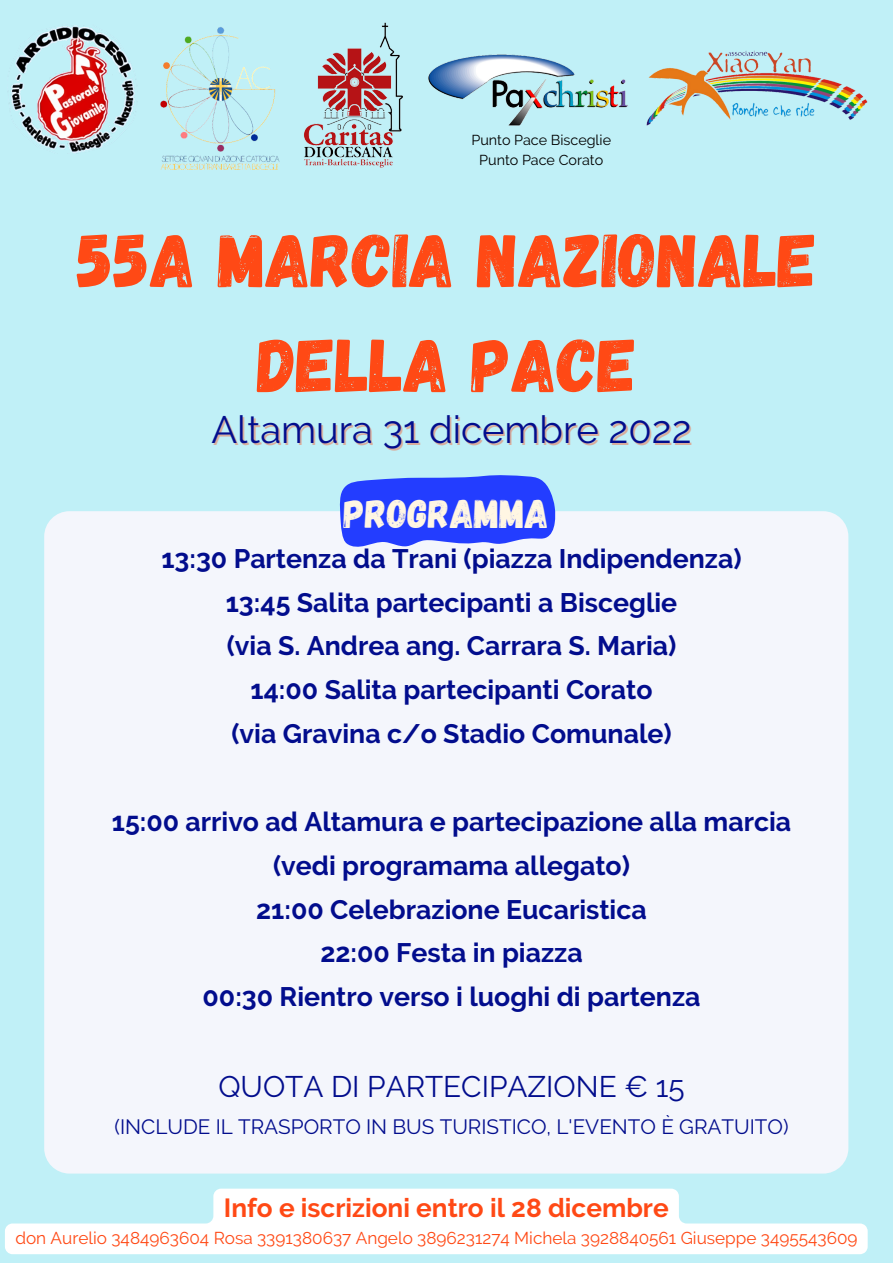
<style>
.page{position:relative;width:893px;height:1264px;background:#fff}
.page>*{position:absolute;margin:0;border:0;box-sizing:border-box;transform-origin:0 0}
.t1{font:75.3px/104.9px "Gagalin";color:#ff4915;text-align:center}
.t2{font:40.2px "Gagalin";color:#fff6e3}
.t3{font:38.1px "Raleway";color:#020d8d}
.t4{font:29.7px "Raleway";color:#020d8d}
.t5{font:700 26.7px/43.8px "Raleway";color:#020d8d;text-align:center}
.t6{font:700 26.1px "Raleway";color:#ff4915}
.t7{font:20.7px "Raleway";color:#020d8d}
.t8{font:17.1px "Raleway";color:#ff4915}
.t9{font:14.4px/19.8px "Raleway";color:#000;text-align:center}
</style>
<div class="page">
<div style="left:0;top:0;width:892px;height:1262px;background:#c0f0f7"></div>
<div style="left:44px;top:511px;width:804px;height:662px;background:#f4f6fc;border-radius:25px"></div>
<svg style="left:339px;top:475px;width:216px;height:72px;background:#3b54fe"></svg>
<img style="left:11px;top:25px;width:125px;height:129px">
<img style="left:160px;top:27px;width:119px;height:142px">
<img style="left:646px;top:50px;width:222px;height:76px">
<img style="left:428px;top:54px;width:200px;height:72px">
<img style="left:304px;top:22px;width:99px;height:146px">
<svg style="left:5px;top:1188px;width:862px;height:66px;fill:#fff"></svg>
<p class="t9" style="left:471px;top:130px;width:141px">Punto Pace Bisceglie<br>Punto Pace Corato</p>
<h1 class="t1" style="left:77px;top:204px;width:741px">55A MARCIA NAZIONALE<br>DELLA PACE</h1>
<h3 class="t3" style="left:211px;top:407px;width:481px">Altamura 31 dicembre 2022</h3>
<h2 class="t2" style="left:344px;top:488px;width:206px">PROGRAMMA</h2>
<p class="t5" style="left:161px;top:536px;width:581px">13:30 Partenza da Trani (piazza Indipendenza)<br>13:45 Salita partecipanti a Bisceglie<br>(via S. Andrea ang. Carrara S. Maria)<br>14:00 Salita partecipanti Corato<br>(via Gravina c/o Stadio Comunale)</p>
<p class="t5" style="left:112px;top:799px;width:680px">15:00 arrivo ad Altamura e partecipazione alla marcia (vedi programama allegato)<br>21:00 Celebrazione Eucaristica<br>22:00 Festa in piazza<br>00:30 Rientro verso i luoghi di partenza</p>
<p class="t4" style="left:218px;top:1069px;width:468px">QUOTA DI PARTECIPAZIONE € 15</p>
<p class="t7" style="left:114px;top:1114px;width:675px">(INCLUDE IL TRASPORTO IN BUS TURISTICO, L'EVENTO È GRATUITO)</p>
<p class="t6" style="left:224px;top:1192px;width:446px">Info e iscrizioni entro il 28 dicembre</p>
<p class="t8" style="left:15px;top:1228px;width:843px">don Aurelio 3484963604 Rosa 3391380637 Angelo 3896231274 Michela 3928840561 Giuseppe 3495543609</p>
</div>
